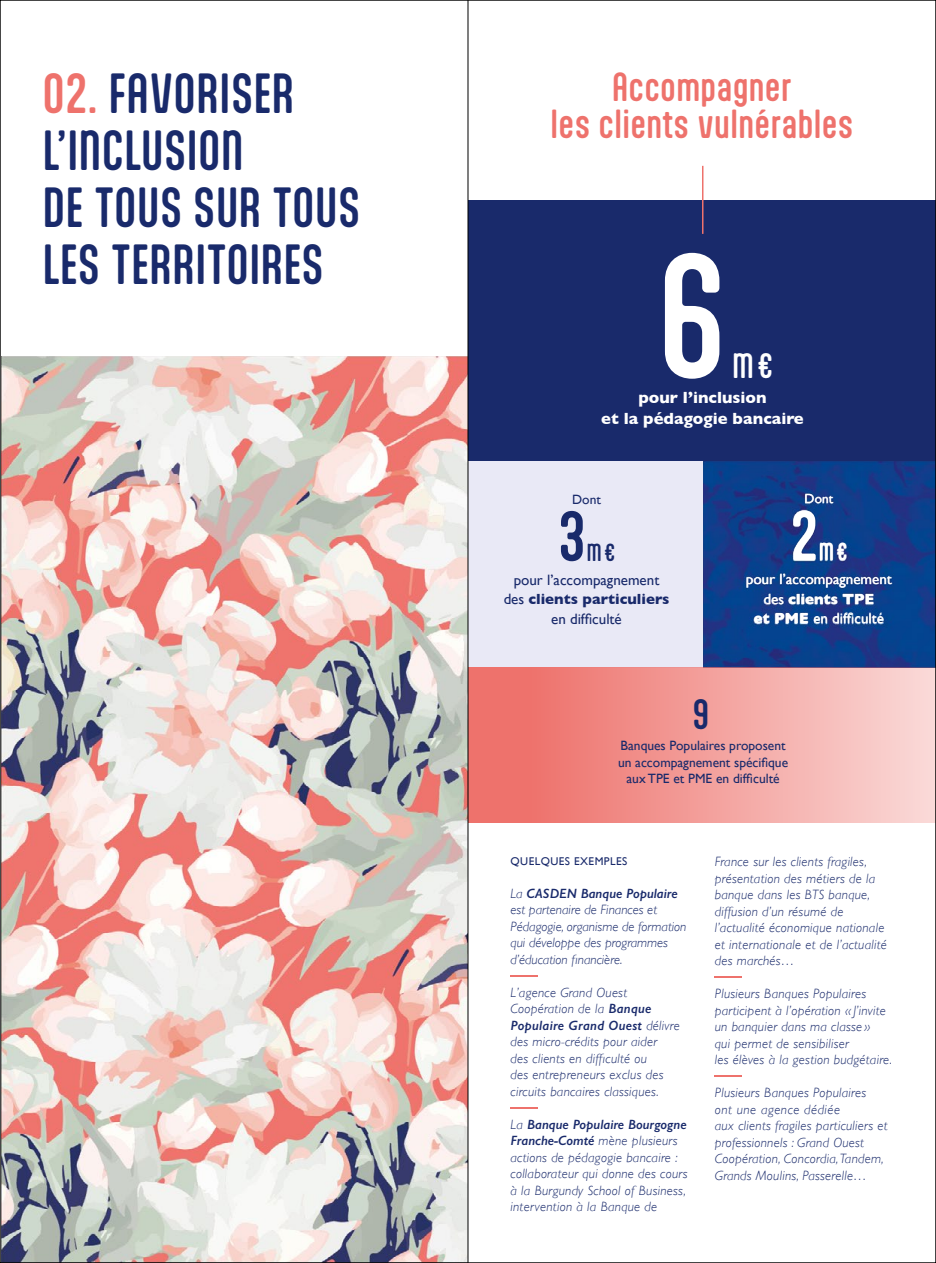
<style>
.page{position:relative;width:936px;height:1263px;background:#fff}
.page>*{position:absolute;margin:0;border:0;box-sizing:border-box;transform-origin:0 0}
.t1{font:500 150px "Aptly";color:#fff}
.t2{font:500 60px "Aptly";color:#fff}
.t3{font:500 60px "Aptly";color:#192a6b}
.t4{font:italic 300 54px "Gill Sans";color:#ee726c}
.t5{font:500 48px/57px "Aptly";letter-spacing:.01em;color:#192a6b}
.t6{font:500 36px "Aptly";color:#192a6b}
.t7{font:500 34.5px/37.5px "Aptly";letter-spacing:.01em;color:#ee726c;text-align:center}
.t8{font:500 30px "Aptly";color:#fff}
.t9{font:500 21px "Aptly";color:#fff}
.t10{font:500 21px "Aptly";color:#192a6b}
.t11{font:700 16.5px/21px "Gill Sans";color:#fff;text-align:center}
.t12{font:15px/19.5px "Gill Sans";color:#192a6b;text-align:center}
.t13{font:15px/19.5px "Gill Sans";color:#fff;text-align:center}
.t14{font:italic 300 13.5px/16.5px "Gill Sans";letter-spacing:.02em;color:#192a6b}
.t15{font:italic 300 13.5px/16.5px "Gill Sans";color:#192a6b}
.t16{font:13.5px/16.5px "Gill Sans";color:#192a6b;text-align:center}
.t17{font:13.5px "Gill Sans";color:#fff}
.t18{font:11.25px "Gill Sans";letter-spacing:.04em;color:#192a6b}
.s1{color:#ee726c}
.s2{font-weight:700}
.s3{font-weight:600}
</style>
<div class="page">
<img style="left:2px;top:356px;width:465px;height:905px">
<div style="left:468px;top:200px;width:467px;height:468px;background:#192a6b"></div>
<div style="left:468px;top:461px;width:235px;height:207px;background:#e9e9f6"></div>
<img style="left:703px;top:461px;width:230px;height:207px">
<div style="left:468px;top:668px;width:467px;height:155px;background:linear-gradient(to right,#ec665f,#fad9d7)"></div>
<hr style="left:702px;top:166px;width:1px;height:68px;background:#ee726c">
<hr style="left:467px;top:0;width:1px;height:1263px;background:#000">
<h3 class="t5" style="left:43px;top:64px;width:319px"><span class="s1">02.</span> FAVORISER<br>L’INCLUSION<br>DE TOUS SUR TOUS<br>LES TERRITOIRES</h3>
<h3 class="t7" style="left:550px;top:67px;width:304px">Accompagner<br>les clients vulnérables</h3>
<h1 class="t1" style="left:657px;top:223px;width:71px">6</h1>
<h3 class="t8" style="left:732px;top:347px;width:42px">M€</h3>
<p class="t11" style="left:601px;top:386px;width:204px">pour l’inclusion<br>et la pédagogie bancaire</p>
<p class="t16" style="left:572px;top:491px;width:30px">Dont</p>
<h2 class="t3" style="left:557px;top:499px;width:29px">3</h2>
<h3 class="t10" style="left:586px;top:539px;width:30px">M€</h3>
<p class="t12" style="left:503px;top:570px;width:167px">pour l’accompagnement des <span class="s2">clients particuliers </span>en difficulté</p>
<p class="t17" style="left:804px;top:491px;width:30px">Dont</p>
<h2 class="t2" style="left:790px;top:498px;width:29px">2</h2>
<h3 class="t9" style="left:819px;top:539px;width:30px">M€</h3>
<p class="t13" style="left:746px;top:569px;width:147px">pour l’accompagnement des <span class="s2">clients TPE<br>et PME</span> en difficulté</p>
<h3 class="t6" style="left:692px;top:692px;width:18px">9</h3>
<p class="t16" style="left:618px;top:737px;width:172px">Banques Populaires proposent un accompagnement spécifique aux TPE et PME en difficulté</p>
<p class="t18" style="left:510px;top:854px;width:118px">QUELQUES EXEMPLES</p>
<p class="t15" style="left:510px;top:885px;width:177px">La <span class="s3">CASDEN Banque Populaire </span>est partenaire de Finances et<br>Pédagogie, organisme de formation qui développe des programmes d’éducation financière.</p>
<h3 class="t4" style="left:510px;top:941px;width:28px">–</h3>
<p class="t14" style="left:510px;top:984px;width:171px">L’agence Grand Ouest<br>Coopération de la <span class="s3">Banque<br>Populaire Grand Ouest</span> délivre des micro-crédits pour aider<br>des clients en difficulté ou<br>des entrepreneurs exclus des circuits bancaires classiques.</p>
<h3 class="t4" style="left:510px;top:1073px;width:28px">–</h3>
<p class="t14" style="left:510px;top:1116px;width:178px">La <span class="s3">Banque Populaire Bourgogne<br>Franche-Comté</span> mène plusieurs actions de pédagogie bancaire : collaborateur qui donne des cours à la Burgundy School of Business, intervention à la Banque de</p>
<p class="t14" style="left:714px;top:853px;width:174px">France sur les clients fragiles, présentation des métiers de la banque dans les BTS banque, diffusion d’un résumé de l’actualité économique nationale et internationale et de l’actualité des marchés…</p>
<h3 class="t4" style="left:714px;top:942px;width:28px">–</h3>
<p class="t14" style="left:714px;top:985px;width:179px">Plusieurs Banques Populaires participent à l’opération « J’invite un banquier dans ma classe »<br>qui permet de sensibiliser<br>les élèves à la gestion budgétaire.</p>
<h3 class="t4" style="left:714px;top:1041px;width:28px">–</h3>
<p class="t14" style="left:714px;top:1084px;width:174px">Plusieurs Banques Populaires<br>ont une agence dédiée<br>aux clients fragiles particuliers et professionnels : Grand Ouest<br>Coopération, Concordia, Tandem,<br>Grands Moulins, Passerelle…</p>
</div>
